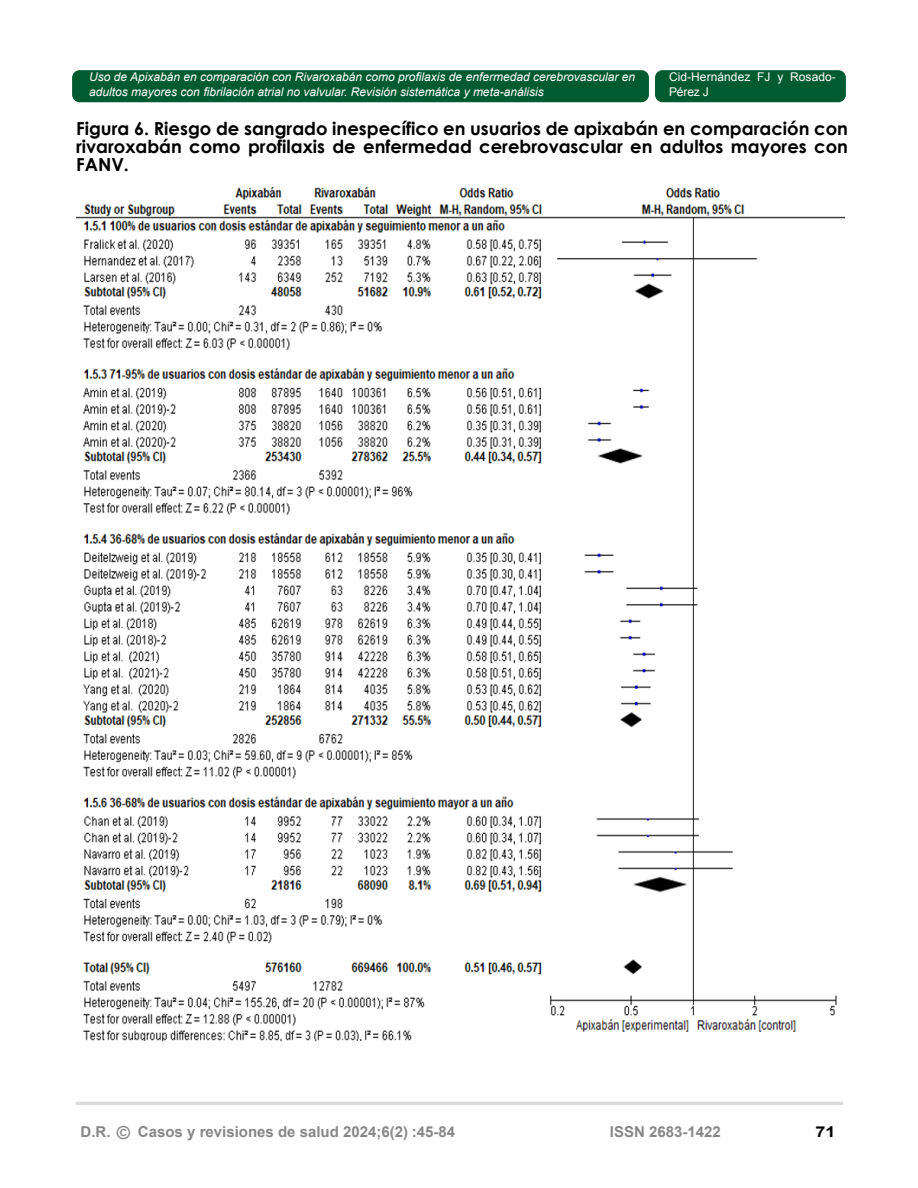
<style>
.page{position:relative;width:918px;height:1188px;background:#fff}
.page>*{position:absolute;margin:0;border:0;box-sizing:border-box;transform-origin:0 0}
.t1{font:700 18px/18px "Century Gothic";color:#000;text-align:justify}
.t2{font:700 15px "Arial";color:#878787}
.t3{font:700 15px "Arial";color:#000;scale:1.2 1}
.t4{font:italic 12px/15px "Arial";color:#fff}
.t5{font:12px/15px "Arial";letter-spacing:.005em;color:#fff}
.s1{font-size:18px}
</style>
<div class="page">
<hr style="left:76px;top:1102px;width:768px;height:3px;background:#dadada;border-radius:2px">
<div style="left:72px;top:70px;width:577px;height:32px;background:#005b30;border-radius:8px"></div>
<div style="left:655px;top:70px;width:191px;height:32px;background:#005b30;border-radius:8px"></div>
<img style="left:76px;top:187px;width:768px;height:853px">
<p class="t4" style="left:89px;top:70px;width:547px">Uso de Apixabán en comparación con Rivaroxabán como profilaxis de enfermedad cerebrovascular en adultos mayores con fibrilación atrial no valvular. Revisión sistemática y meta-análisis</p>
<p class="t5" style="left:669px;top:70px;width:168px">Cid-Hernández FJ y Rosado-<br>Pérez J</p>
<h1 class="t1" style="left:76px;top:119px;width:773px">Figura 6. Riesgo de sangrado inespecífico en usuarios de apixabán en comparación con rivaroxabán como profilaxis de enfermedad cerebrovascular en adultos mayores con FANV.</h1>
<p class="t2" style="left:81px;top:1122px;width:376px">D.R. <span class="s1">©</span> Casos y revisiones de salud 2024;6(2) :45-84</p>
<p class="t2" style="left:610px;top:1122px;width:112px">ISSN 2683-1422</p>
<p class="t3" style="left:815px;top:1122px;width:18px">71</p>
</div>
